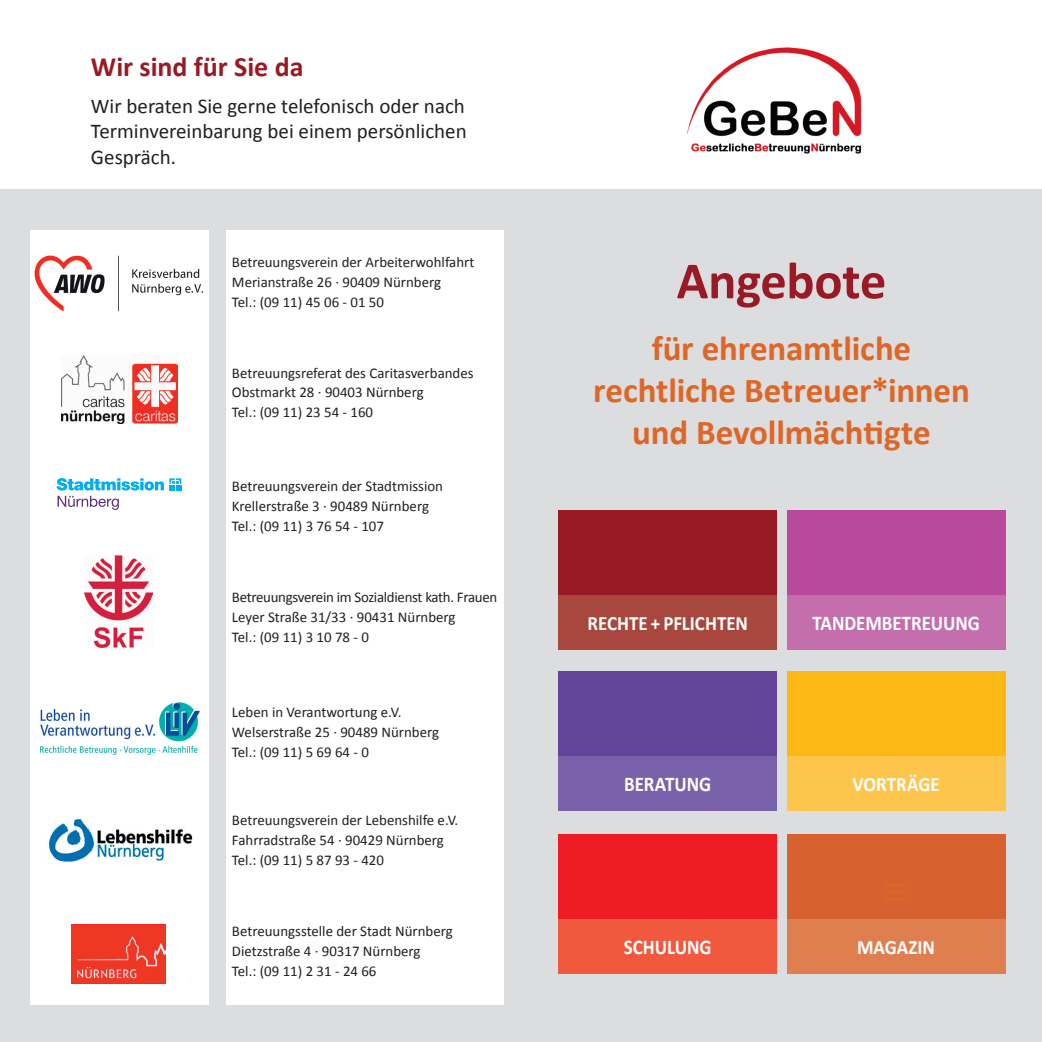
<style>
.page{position:relative;width:1042px;height:1042px;background:#fff}
.page>*{position:absolute;margin:0;border:0;box-sizing:border-box;transform-origin:0 0}
.t1{font:700 52.5px "Calibri";letter-spacing:-.005em;color:#991a24}
.t2{font:700 35px/42px "Calibri";letter-spacing:-.005em;color:#de6627;text-align:center}
.t3{font:700 28px "Calibri";color:#991a24}
.t4{font:21px/25.2px "Calibri";color:#231f20;text-align:justify}
.t5{font:700 21px "Calibri";letter-spacing:-.005em;color:#fff;scale:.9 1}
.t6{font:700 20.3px "Calibri";color:#fff;scale:.93 1}
.t7{font:14.88px/19.9px "Calibri";color:#231f20}
.t8{font:14.88px/19.9px "Calibri";letter-spacing:-.02em;color:#231f20}
</style>
<div class="page">
<div style="left:521px;top:189px;width:521px;height:853px;background:#dcdddf"></div>
<div style="left:0;top:189px;width:521px;height:853px;background:#dcdddf"></div>
<div style="left:30px;top:230px;width:178px;height:774px;background:#fff"></div>
<div style="left:226px;top:230px;width:278px;height:774px;background:#fff"></div>
<img style="left:85px;top:556px;width:68px;height:91px">
<svg style="left:58px;top:496px;width:61px;height:14px"></svg>
<svg style="left:57px;top:478px;width:124px;height:12px"></svg>
<div style="left:558px;top:671px;width:219px;height:110px;background:#62449b"></div>
<div style="left:558px;top:756px;width:219px;height:54px;background:#7a62aa"></div>
<div style="left:558px;top:834px;width:219px;height:110px;background:#ee1d23"></div>
<div style="left:558px;top:918px;width:219px;height:55px;background:#f0593e"></div>
<div style="left:787px;top:671px;width:218px;height:111px;background:#fcb814"></div>
<div style="left:787px;top:756px;width:218px;height:54px;background:#fec54d"></div>
<div style="left:787px;top:510px;width:218px;height:110px;background:#b84a9c"></div>
<div style="left:787px;top:595px;width:218px;height:54px;background:#c46ead"></div>
<div style="left:787px;top:834px;width:218px;height:111px;background:#d8622f"></div>
<div style="left:787px;top:919px;width:218px;height:54px;background:#df7f4f"></div>
<hr style="left:885px;top:883px;width:21px;height:3px;background:#de6627">
<hr style="left:885px;top:891px;width:21px;height:3px;background:#de6627">
<hr style="left:885px;top:898px;width:21px;height:3px;background:#de6627">
<div style="left:558px;top:510px;width:219px;height:110px;background:#991a24"></div>
<div style="left:558px;top:595px;width:219px;height:54px;background:#a8473d"></div>
<div style="left:659px;top:554px;width:14px;height:14px;border:3px solid #991a24;border-radius:50%"></div>
<img style="left:35px;top:255px;width:169px;height:57px">
<img style="left:61px;top:355px;width:117px;height:69px">
<img style="left:48px;top:818px;width:145px;height:44px">
<img style="left:71px;top:924px;width:95px;height:59px">
<img style="left:40px;top:702px;width:160px;height:53px">
<img style="left:686px;top:47px;width:176px;height:107px">
<h3 class="t3" style="left:91px;top:49px;width:214px">Wir sind für Sie da</h3>
<h3 class="t4" style="left:91px;top:93px;width:377px">Wir beraten Sie gerne telefonisch oder nach Terminvereinbarung bei einem persönlichen Gespräch.</h3>
<p class="t7" style="left:232px;top:251px;width:244px">Betreuungsverein der Arbeiterwohlfahrt<br>Merianstraße 26 · 90409 Nürnberg<br>Tel.: (09 11) 45 06 - 01 50</p>
<p class="t7" style="left:232px;top:362px;width:243px">Betreuungsreferat des Caritasverbandes<br>Obstmarkt 28 · 90403 Nürnberg<br>Tel.: (09 11) 23 54 - 160</p>
<p class="t7" style="left:232px;top:475px;width:213px">Betreuungsverein der Stadtmission<br>Krellerstraße 3 · 90489 Nürnberg<br>Tel.: (09 11) 3 76 54 - 107</p>
<p class="t8" style="left:232px;top:587px;width:267px">Betreuungsverein im Sozialdienst kath. Frauen<br>Leyer Straße 31/33 · 90431 Nürnberg<br>Tel.: (09 11) 3 10 78 - 0</p>
<p class="t7" style="left:232px;top:701px;width:209px">Leben in Verantwortung e.V.<br>Welserstraße 25 ∙ 90489 Nürnberg<br>Tel.: (09 11) 5 69 64 - 0</p>
<p class="t7" style="left:232px;top:809px;width:228px">Betreuungsverein der Lebenshilfe e.V.<br>Fahrradstraße 54 · 90429 Nürnberg<br>Tel.: (09 11) 5 87 93 - 420</p>
<p class="t7" style="left:232px;top:920px;width:222px">Betreuungsstelle der Stadt Nürnberg<br>Dietzstraße 4 · 90317 Nürnberg<br>Tel.: (09 11) 2 31 - 24 66</p>
<h1 class="t1" style="left:676px;top:248px;width:211px">Angebote</h1>
<h2 class="t2" style="left:593px;top:326px;width:378px">für ehrenamtliche rechtliche Betreuer*innen und Bevollmächtigte</h2>
<h3 class="t6" style="left:587px;top:610px;width:174px">RECHTE + PFLICHTEN</h3>
<h3 class="t5" style="left:812px;top:610px;width:188px">TANDEMBETREUUNG</h3>
<h3 class="t5" style="left:624px;top:771px;width:98px">BERATUNG</h3>
<h3 class="t6" style="left:852px;top:772px;width:95px">VORTRÄGE</h3>
<h3 class="t5" style="left:624px;top:934px;width:99px">SCHULUNG</h3>
<h3 class="t6" style="left:857px;top:934px;width:85px">MAGAZIN</h3>
</div>
